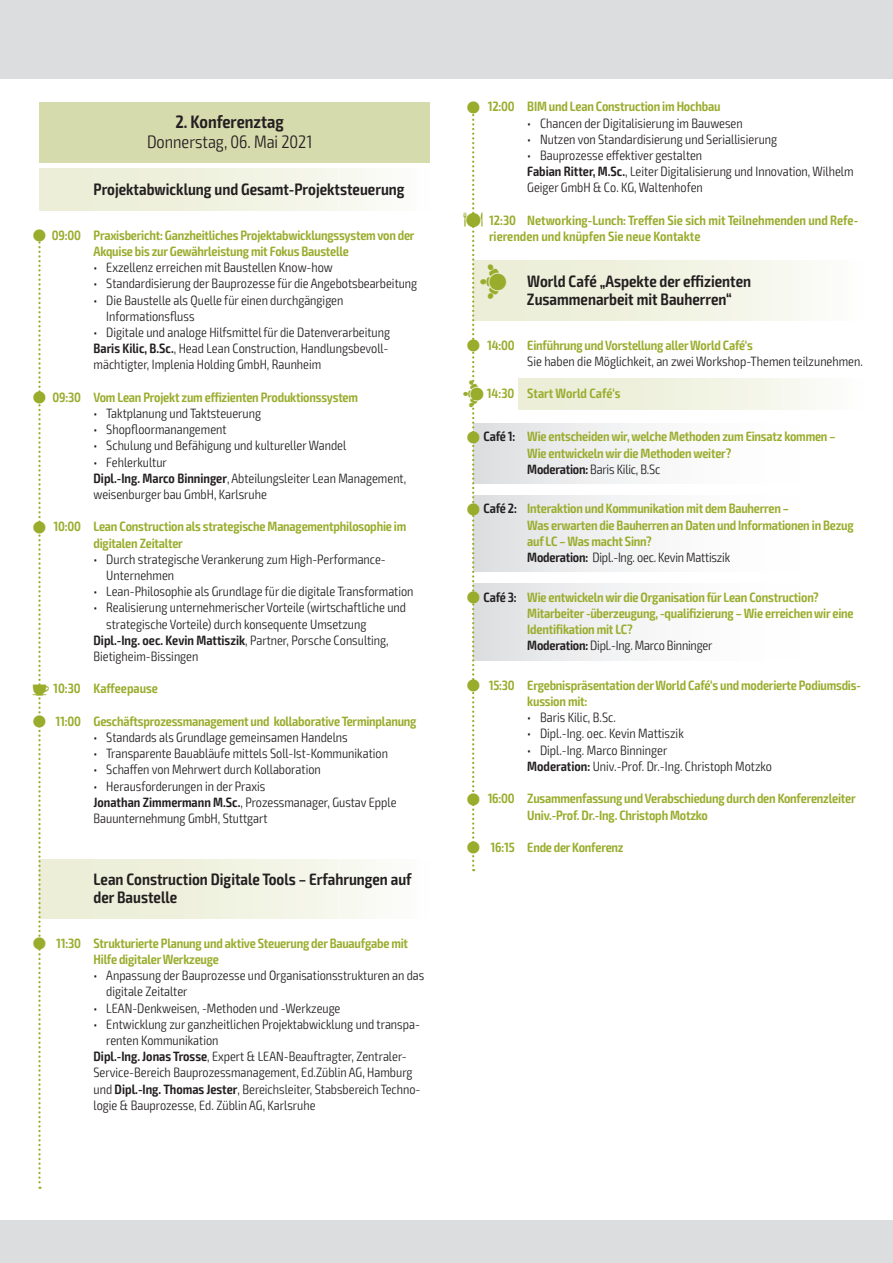
<style>
.page{position:relative;width:893px;height:1263px;background:#fff}
.page>*{position:absolute;margin:0;border:0;box-sizing:border-box;transform-origin:0 0}
.t1{font:300 condensed 18px "Exo 2";color:#231f20}
.t2{font:600 condensed 18px "Exo 2";color:#231f20}
.t3{font:600 condensed 16.5px/17.2px "Exo 2";color:#231f20}
.t4{font:300 condensed 13.5px/16.2px "Exo 2";color:#231f20}
.t5{font:600 condensed 13.5px/16.2px "Exo 2";letter-spacing:-.015em;color:#9aac2c}
.t6{font:600 condensed 13.5px "Exo 2";color:#231f20}
.s1{font-weight:600}
.s2{font-weight:300}
.s3{font-family:"VDI Iconset S4 A Regular";font-weight:400;font-stretch:normal}
.s4{font-family:"VDI Iconset S4 A Regular";font-weight:400;font-stretch:normal;font-size:13.5px;color:#9aac2c}
.s5{font-family:"VDI Iconset S4 A Regular";font-weight:400;font-stretch:normal;font-size:10.5px}
.s6{color:#231f20}
.s7{font-weight:300;color:#231f20}
</style>
<div class="page">
<div style="left:0;top:0;width:893px;height:79px;background:#dcdddf"></div>
<div style="left:0;top:1220px;width:893px;height:43px;background:#dcdddf"></div>
<div style="left:39px;top:102px;width:390px;height:25px;background:#d6dbad"></div>
<div style="left:39px;top:125px;width:390px;height:38px;background:#d6dbad"></div>
<div style="left:39px;top:168px;width:390px;height:43px;background:linear-gradient(to right,#e9ecd2,#fbfcf8)"></div>
<div style="left:39px;top:859px;width:390px;height:60px;background:linear-gradient(to right,#e9ecd1,#fbfcf8)"></div>
<div style="left:473px;top:261px;width:390px;height:59px;background:linear-gradient(to right,#e9ecd1,#fbfcf8)"></div>
<div style="left:519px;top:378px;width:344px;height:31px;background:linear-gradient(to right,#e9ecd2,#fbfcf8)"></div>
<div style="left:473px;top:423px;width:390px;height:61px;background:linear-gradient(to right,#e3e4e5,#fff)"></div>
<div style="left:473px;top:495px;width:390px;height:77px;background:linear-gradient(to right,#e3e4e5,#fff)"></div>
<div style="left:473px;top:584px;width:390px;height:76px;background:linear-gradient(to right,#e3e4e5,#fff)"></div>
<svg style="left:38px;top:232px;width:8px;height:957px"></svg>
<svg style="left:472px;top:102px;width:7px;height:769px"></svg>
<h1 class="t2" style="left:175px;top:111px;width:110px">2. Konferenztag</h1>
<h1 class="t1" style="left:147px;top:131px;width:167px">Donnerstag, 06. Mai 2021</h1>
<p class="t3" style="left:94px;top:181px;width:313px">Projektabwicklung und Gesamt-Projektsteuerung</p>
<p class="t5" style="left:94px;top:227px;width:323px;text-indent:-42px">09:00 Praxisbericht: Ganzheitliches Projektabwicklungssystem von der<br>Akquise bis zur Gewährleistung mit Fokus Baustelle</p>
<p class="t4" style="left:94px;top:260px;width:241px">• Exzellenz erreichen mit Baustellen Know-how</p>
<p class="t4" style="left:94px;top:276px;width:325px">• Standardisierung der Bauprozesse für die Angebotsbearbeitung</p>
<p class="t4" style="left:106px;top:292px;width:239px;text-indent:-13px">• Die Baustelle als Quelle für einen durchgängigen<br>Informationsfluss</p>
<p class="t4" style="left:94px;top:324px;width:298px;text-align:justify">• Digitale und analoge Hilfsmittel für die Datenverarbeitung <span class="s1">Baris Kilic, B.Sc.</span>, Head Lean Construction, Handlungsbevoll&shy;mächtigter, Implenia Holding GmbH, Raunheim</p>
<p class="t5" style="left:53px;top:389px;width:307px">09:30 Vom Lean Projekt zum effizienten Produktionssystem</p>
<p class="t4" style="left:94px;top:405px;width:169px">• Taktplanung und Taktsteuerung</p>
<p class="t4" style="left:94px;top:422px;width:135px">• Shopfloormanangement</p>
<p class="t4" style="left:94px;top:438px;width:254px">• Schulung und Befähigung und kultureller Wandel</p>
<p class="t4" style="left:94px;top:454px;width:314px">• Fehlerkultur<br><span class="s1">Dipl.-Ing. Marco Binninger</span>, Abteilungsleiter Lean Management, weisenburger bau GmbH, Karlsruhe</p>
<p class="t5" style="left:94px;top:519px;width:314px;text-indent:-40px">10:00 Lean Construction als strategische Managementphilosophie im digitalen Zeitalter</p>
<p class="t4" style="left:106px;top:551px;width:281px;text-indent:-13px">• Durch strategische Verankerung zum High-Performance-<br>Unternehmen</p>
<p class="t4" style="left:94px;top:584px;width:321px">• Lean-Philosophie als Grundlage für die digitale Transformation</p>
<p class="t4" style="left:94px;top:600px;width:314px">• Realisierung unternehmerischer Vorteile (wirtschaftliche und</p>
<p class="t4" style="left:106px;top:616px;width:262px">strategische Vorteile) durch konsequente Umsetzung</p>
<p class="t6" style="left:94px;top:632px;width:297px">Dipl.-Ing. oec. Kevin Mattiszik<span class="s2">, Partner, Porsche Consulting,</span></p>
<p class="t4" style="left:94px;top:648px;width:106px">Bietigheim-Bissingen</p>
<p class="t5" style="left:32px;top:681px;width:127px"><span class="s3">K</span> 10:30 Kaffeepause</p>
<p class="t5" style="left:56px;top:713px;width:362px">11:00 Geschäftsprozessmanagement und kollaborative Terminplanung</p>
<p class="t4" style="left:94px;top:729px;width:256px">• Standards als Grundlage gemeinsamen Handelns</p>
<p class="t4" style="left:94px;top:746px;width:296px">• Transparente Bauabläufe mittels Soll-Ist-Kommunikation</p>
<p class="t4" style="left:94px;top:762px;width:229px">• Schaffen von Mehrwert durch Kollaboration</p>
<p class="t4" style="left:94px;top:778px;width:304px">• Herausforderungen in der Praxis<br><span class="s1">Jonathan Zimmermann M.Sc.</span>, Prozessmanager, Gustav Epple<br>Bauunternehmung GmbH, Stuttgart</p>
<p class="t3" style="left:94px;top:871px;width:320px">Lean Construction Digitale Tools – Erfahrungen auf der Baustelle</p>
<p class="t5" style="left:94px;top:935px;width:316px;text-indent:-37px">11:30 Strukturierte Planung und aktive Steuerung der Bauaufgabe mit<br>Hilfe digitaler Werkzeuge</p>
<p class="t4" style="left:106px;top:968px;width:320px;text-indent:-13px">• Anpassung der Bauprozesse und Organisationsstrukturen an das digitale Zeitalter</p>
<p class="t4" style="left:94px;top:1000px;width:248px">• LEAN-Denkweisen, -Methoden und -Werkzeuge</p>
<p class="t4" style="left:94px;top:1016px;width:328px">• Entwicklung zur ganzheitlichen Projektabwicklung und transpa-</p>
<p class="t4" style="left:106px;top:1032px;width:114px">renten Kommunikation</p>
<p class="t4" style="left:94px;top:1049px;width:315px"><span class="s1">Dipl.-Ing. Jonas Trosse</span>, Expert &amp; LEAN-Beauftragter, Zentraler-</p>
<p class="t4" style="left:94px;top:1065px;width:321px">Service-Bereich Bauprozessmanagement, Ed.Züblin AG, Hamburg</p>
<p class="t4" style="left:94px;top:1081px;width:328px">und <span class="s1">Dipl.-Ing. Thomas Jester</span>, Bereichsleiter, Stabsbereich Techno-</p>
<p class="t4" style="left:94px;top:1097px;width:224px">logie &amp; Bauprozesse, Ed. Züblin AG, Karlsruhe</p>
<p class="t5" style="left:488px;top:99px;width:234px">12:00 BIM und Lean Construction im Hochbau</p>
<p class="t4" style="left:527px;top:115px;width:217px">• Chancen der Digitalisierung im Bauwesen</p>
<p class="t4" style="left:527px;top:131px;width:251px">• Nutzen von Standardisierung und Seriallisierung</p>
<p class="t4" style="left:527px;top:148px;width:328px">• Bauprozesse effektiver gestalten<br><span class="s1">Fabian Ritter, M.Sc.</span>, Leiter Digitalisierung und Innovation, Wilhelm<br>Geiger GmbH &amp; Co. KG, Waltenhofen</p>
<p class="t5" style="left:489px;top:212px;width:371px;text-indent:-26px"><span class="s3">M</span> 12:30 Networking-Lunch: Treffen Sie sich mit Teilnehmenden und Refe&shy;rierenden und knüpfen Sie neue Kontakte</p>
<p class="t3" style="left:527px;top:273px;width:226px;text-indent:-46px"><span class="s4">R</span> World Café „Aspekte der effizienten<br>Zusammenarbeit mit Bauherren“</p>
<p class="t5" style="left:487px;top:337px;width:267px">14:00 Einführung und Vorstellung aller World Café‘s</p>
<p class="t4" style="left:527px;top:353px;width:337px">Sie haben die Möglichkeit, an zwei Workshop-Themen teilzunehmen.</p>
<p class="t5" style="left:463px;top:386px;width:159px"><span class="s5">R</span> 14:30 Start World Café‘s</p>
<p class="t5" style="left:527px;top:429px;width:310px;text-indent:-44px"><span class="s6">Café 1:</span> Wie entscheiden wir, welche Methoden zum Einsatz kommen –<br>Wie entwickeln wir die Methoden weiter?<br><span class="s6">Moderation:</span> <span class="s7">Baris Kilic, B.Sc</span></p>
<p class="t5" style="left:527px;top:501px;width:328px;text-indent:-44px"><span class="s6">Café 2:</span> Interaktion und Kommunikation mit dem Bauherren –<br>Was erwarten die Bauherren an Daten und Informationen in Bezug auf LC – Was macht Sinn?<br><span class="s6">Moderation:</span> <span class="s7">Dipl.-Ing. oec. Kevin Mattiszik</span></p>
<p class="t5" style="left:527px;top:589px;width:328px;text-indent:-44px"><span class="s6">Café 3:</span> Wie entwickeln wir die Organisation für Lean Construction?<br>Mitarbeiter -überzeugung, -qualifizierung – Wie erreichen wir eine Identifikation mit LC?<br><span class="s6">Moderation:</span> <span class="s7">Dipl.-Ing. Marco Binninger</span></p>
<p class="t5" style="left:527px;top:677px;width:335px;text-indent:-38px">15:30 Ergebnispräsentation der World Café‘s und moderierte Podiumsdis&shy;kussion mit:</p>
<p class="t4" style="left:527px;top:710px;width:90px">• Baris Kilic, B.Sc.</p>
<p class="t4" style="left:527px;top:726px;width:158px">• Dipl.-Ing. oec. Kevin Mattiszik</p>
<p class="t4" style="left:527px;top:742px;width:246px">• Dipl.-Ing. Marco Binninger<br><span class="s1">Moderation:</span> Univ.-Prof. Dr.-Ing. Christoph Motzko</p>
<p class="t5" style="left:527px;top:791px;width:330px;text-indent:-40px">16:00 Zusammenfassung und Verabschiedung durch den Konferenzleiter<br>Univ.-Prof. Dr.-Ing. Christoph Motzko</p>
<p class="t5" style="left:491px;top:839px;width:134px">16:15 Ende der Konferenz</p>
</div>
